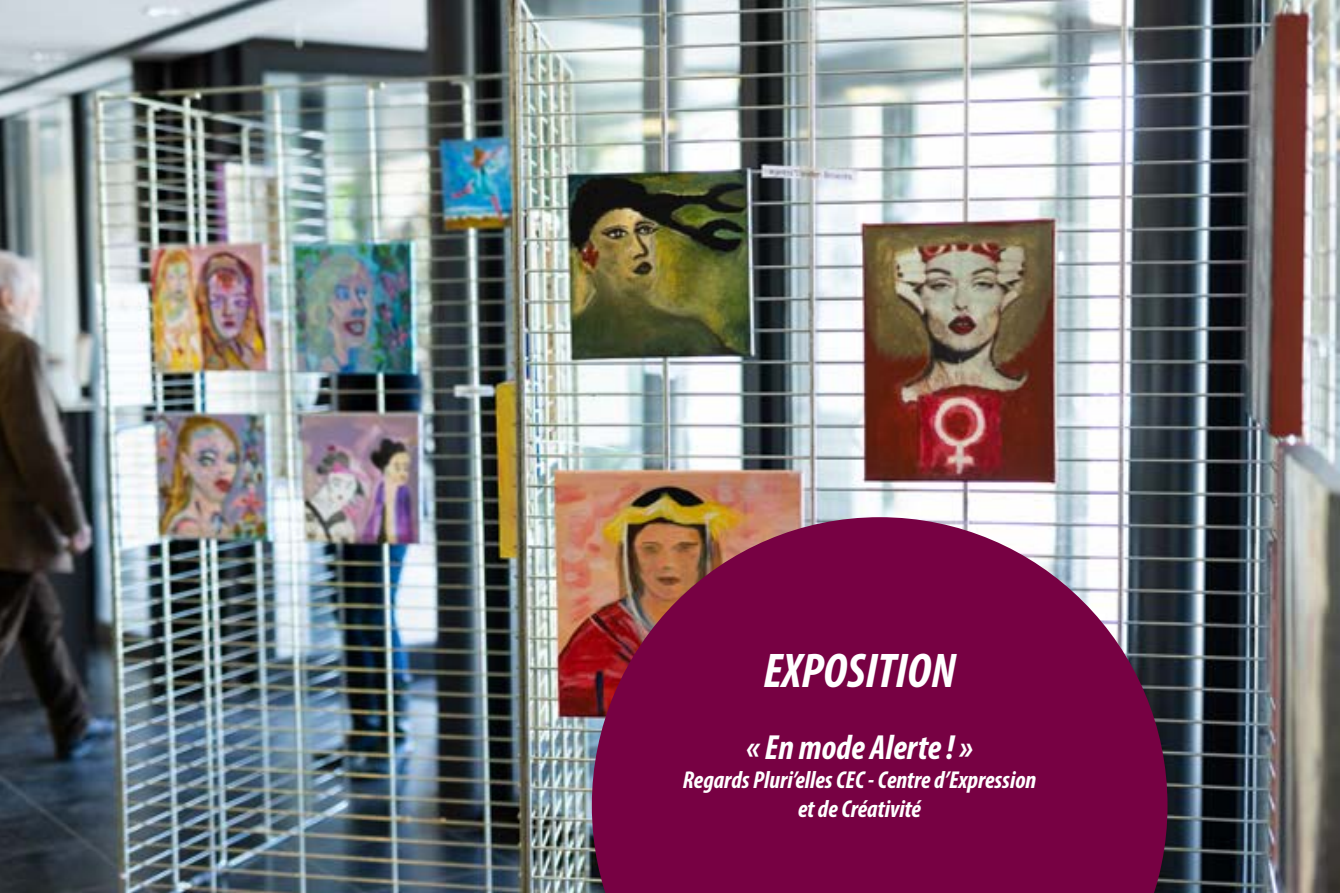
<style>
.page{position:relative;width:1340px;height:893px;background:#fff}
.page>*{position:absolute;margin:0;border:0;box-sizing:border-box;transform-origin:0 0}
.t1{font:italic 700 condensed 49px "Myriad Pro";color:#fff}
.t2{font:italic 700 condensed 35px "Myriad Pro";color:#fff}
.t3{font:italic 700 condensed 24.5px/29.4px "Myriad Pro";color:#fff;text-align:center}
</style>
<div class="page">
<img style="left:0;top:0;width:1339px;height:893px">
<svg style="left:592px;top:517px;width:575px;height:376px;background:#7c154a"></svg>
<h1 class="t1" style="left:763px;top:640px;width:194px">EXPOSITION</h1>
<h2 class="t2" style="left:746px;top:725px;width:228px">« En mode Alerte ! »</h2>
<p class="t3" style="left:682px;top:765px;width:355px">Regards Pluri’elles CEC - Centre d’Expression et de Créativité</p>
</div>
